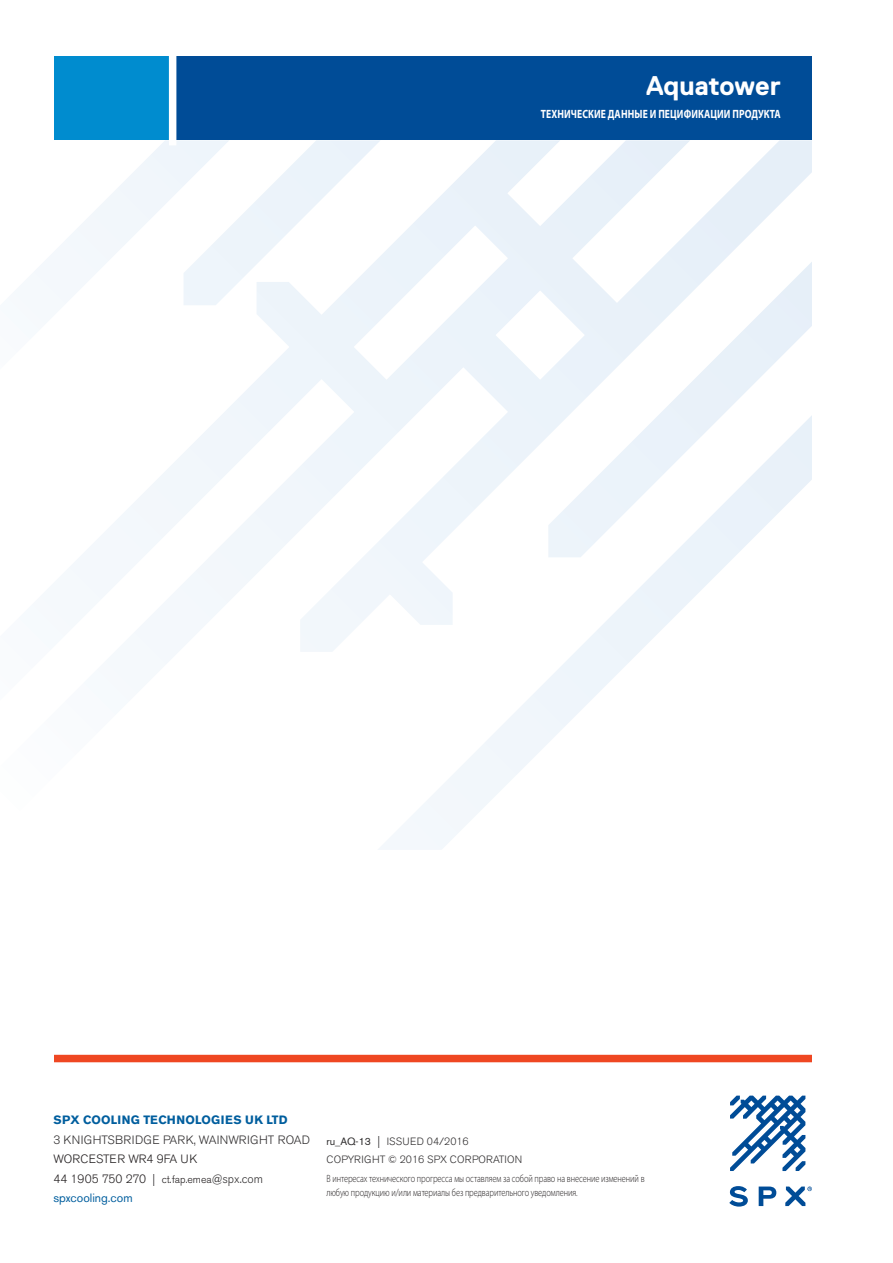
<style>
.page{position:relative;width:893px;height:1263px;background:#fff}
.page>*{position:absolute;margin:0;border:0;box-sizing:border-box;transform-origin:0 0}
.t1{font:700 27px "Replica Std";letter-spacing:-.01em;color:#fff}
.Back_Cover_Contact_I{font:300 12px "Akzidenz Grotesk BE";color:#231f20}
.t2{font:700 12px "Myriad Pro";letter-spacing:.01em;color:#fff;scale:.8 1}
.t3{font:300 12px "Akzidenz Grotesk BE";letter-spacing:.02em;color:#312f30}
.t4{font:700 12px "Akzidenz Grotesk BE";letter-spacing:.01em;color:#005e9e}
.t5{font:12px "Akzidenz Grotesk BE";color:#005e9e}
.Legal_Disclaimer{font:300 10.5px/13.5px "Myriad Pro";letter-spacing:-.01em;color:#231f20;scale:.8 1}
.t6{font:300 10.5px/18px "Akzidenz Grotesk BE";letter-spacing:.02em;color:#312f30}
.s1{color:#312f30}
.s2{font-size:10.5px}
.s3{font-weight:400}
.s4{font-size:12px}
</style>
<div class="page">
<svg style="left:690px;top:140px;width:122px;height:121px"></svg>
<svg style="left:560px;top:140px;width:130px;height:121px"></svg>
<svg style="left:560px;top:261px;width:252px;height:154px"></svg>
<svg style="left:379px;top:415px;width:433px;height:434px"></svg>
<svg style="left:34px;top:140px;width:526px;height:561px"></svg>
<div style="left:57px;top:56px;width:755px;height:84px;background:#004c97"></div>
<div style="left:54px;top:56px;width:119px;height:84px;background:#008ccf"></div>
<div style="left:169px;top:54px;width:7px;height:91px;background:#fff"></div>
<div style="left:54px;top:1055px;width:758px;height:7px;background:#ef4722"></div>
<svg style="left:730px;top:1095px;width:75px;height:76px"></svg>
<svg style="left:729px;top:1186px;width:19px;height:20px"></svg>
<svg style="left:759px;top:1186px;width:17px;height:20px"></svg>
<svg style="left:785px;top:1186px;width:27px;height:20px"></svg>
<p class="t1" style="left:646px;top:71px;width:136px">Aquatower</p>
<p class="t2" style="left:541px;top:106px;width:301px">ТЕХНИЧЕСКИЕ ДАННЫЕ И ПЕЦИФИКАЦИИ ПРОДУКТА</p>
<p class="t4" style="left:53px;top:1113px;width:236px">SPX COOLING TECHNOLOGIES UK LTD</p>
<p class="t3" style="left:53px;top:1133px;width:258px">3 KNIGHTSBRIDGE PARK, WAINWRIGHT ROAD</p>
<p class="Back_Cover_Contact_I" style="left:53px;top:1152px;width:146px">WORCESTER WR4 9FA UK</p>
<p class="Back_Cover_Contact_I" style="left:53px;top:1172px;width:211px">44 1905 750 270 <span class="s1">|</span> <span class="s2">ct.fap.emea</span><span class="s1">@spx.com</span></p>
<p class="t5" style="left:53px;top:1191px;width:81px">spxcooling.com</p>
<p class="t6" style="left:326px;top:1132px;width:197px"><span class="s3">ru_AQ-13</span> <span class="s4">|</span> ISSUED 04/2016<br>COPYRIGHT © 2016 SPX CORPORATION</p>
<p class="Legal_Disclaimer" style="left:326px;top:1172px;width:399px">В интересах технического прогресса мы оставляем за собой право на внесение изменений в любую продукцию и/или материалы без предварительного уведомления.</p>
</div>
